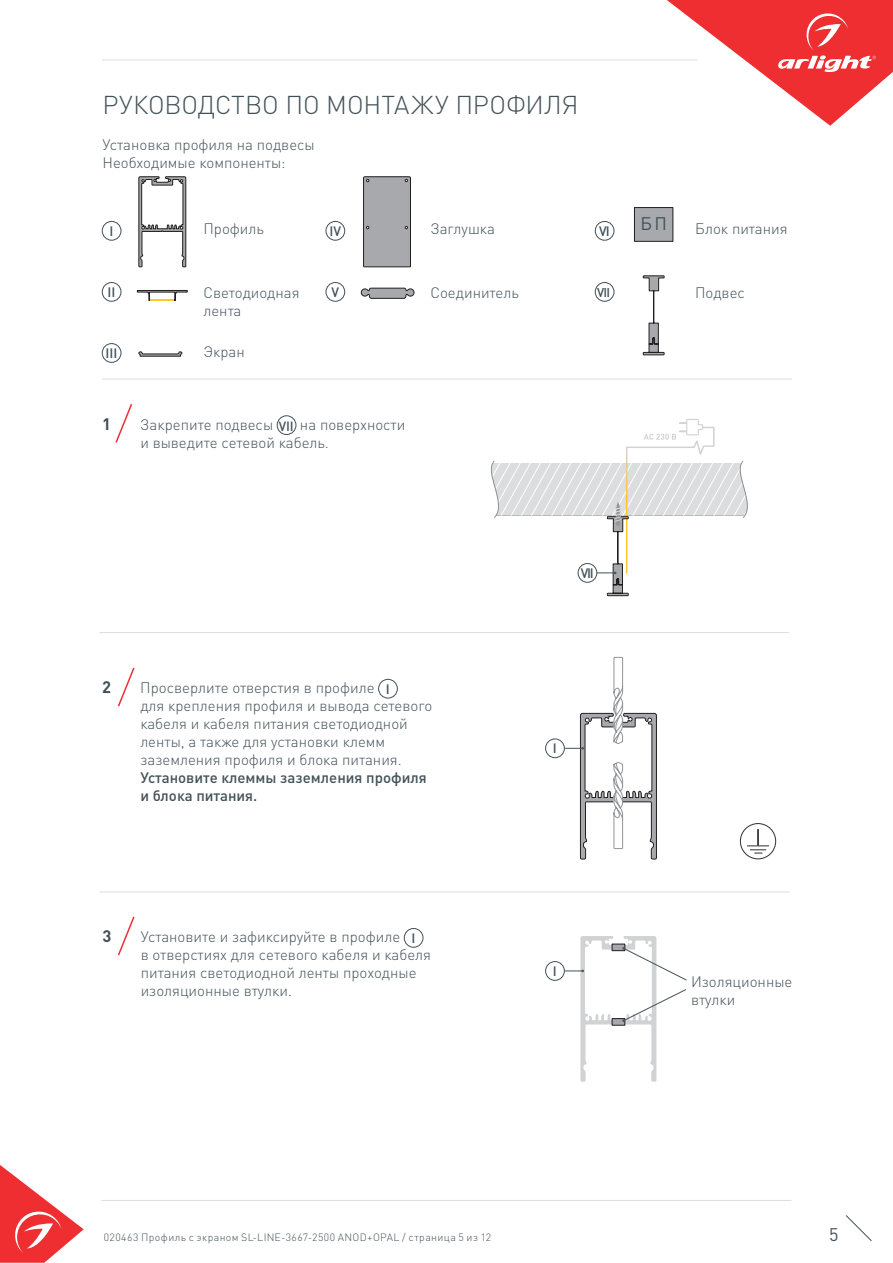
<style>
.page{position:relative;width:893px;height:1263px;background:#fff}
.page>*{position:absolute;margin:0;border:0;box-sizing:border-box;transform-origin:0 0}
.t1{font:300 25.5px "DIN Pro";letter-spacing:-.005em;color:#425159}
.t2{font:18px "DIN Pro";color:#425159}
.t3{font:700 16.5px "DIN Pro";color:#425159}
.t4{font:300 15px/18px "DIN Pro";color:#425159}
.t5{font:500 15px/18px "DIN Pro";color:#425159}
.t6{font:500 13.5px "DIN Pro";color:#425159}
.t7{font:500 12.6px "DIN Pro";color:#425159}
.t8{font:300 10.5px "DIN Pro";letter-spacing:.04em;color:#425159}
.s1{font-weight:500;font-size:13.2px}
.s2{font-weight:500;font-size:13.5px}
</style>
<div class="page">
<svg style="left:0;top:1165px;width:84px;height:98px"></svg>
<svg style="left:845px;top:1215px;width:27px;height:26px"></svg>
<svg style="left:667px;top:0;width:226px;height:126px"></svg>
<hr style="left:102px;top:60px;width:595px;height:1px;background:#dcdddf">
<hr style="left:102px;top:1200px;width:689px;height:1px;background:#dcdddf">
<hr style="left:102px;top:379px;width:690px;height:1px;background:#dcdddf">
<hr style="left:99px;top:632px;width:690px;height:1px;background:#dcdddf">
<hr style="left:99px;top:891px;width:690px;height:1px;background:#dcdddf">
<svg style="left:137px;top:290px;width:51px;height:11px"></svg>
<hr style="left:150px;top:299px;width:24px;height:2px;background:#fec626">
<div style="left:102px;top:221px;width:19px;height:19px;border:1px solid #425159;border-radius:50%"></div>
<div style="left:326px;top:221px;width:19px;height:19px;border:1px solid #425159;border-radius:50%"></div>
<div style="left:102px;top:343px;width:19px;height:19px;border:1px solid #425159;border-radius:50%"></div>
<div style="left:102px;top:282px;width:19px;height:19px;border:1px solid #425159;border-radius:50%"></div>
<div style="left:404px;top:928px;width:19px;height:19px;border:1px solid #425159;border-radius:50%"></div>
<div style="left:378px;top:679px;width:20px;height:19px;border:1px solid #425159;border-radius:50%"></div>
<svg style="left:117px;top:916px;width:18px;height:40px"></svg>
<svg style="left:117px;top:667px;width:18px;height:40px"></svg>
<div style="left:545px;top:739px;width:19px;height:19px;border:1px solid #425159;border-radius:50%"></div>
<div style="left:545px;top:961px;width:19px;height:19px;border:1px solid #425159;border-radius:50%"></div>
<div style="left:326px;top:282px;width:19px;height:19px;border:1px solid #425159;border-radius:50%"></div>
<div style="left:595px;top:221px;width:19px;height:19px;border:1px solid #425159;border-radius:50%"></div>
<div style="left:595px;top:282px;width:19px;height:19px;border:1px solid #425159;border-radius:50%"></div>
<svg style="left:361px;top:288px;width:54px;height:11px"></svg>
<svg style="left:138px;top:176px;width:48px;height:91px"></svg>
<svg style="left:363px;top:176px;width:48px;height:91px;background:#9fa0a4"></svg>
<svg style="left:138px;top:351px;width:44px;height:6px"></svg>
<div style="left:634px;top:208px;width:39px;height:33px;background:#a8a9ad"></div>
<div style="left:634px;top:207px;width:39px;height:35px;border:1px solid #231f20"></div>
<svg style="left:643px;top:275px;width:21px;height:80px"></svg>
<div style="left:277px;top:416px;width:19px;height:19px;border:1px solid #425159;border-radius:50%"></div>
<svg style="left:115px;top:404px;width:18px;height:39px"></svg>
<svg style="left:564px;top:657px;width:93px;height:202px"></svg>
<svg style="left:490px;top:419px;width:258px;height:177px"></svg>
<div style="left:740px;top:823px;width:36px;height:36px;border:1px solid #312f30;border-radius:50%"></div>
<svg style="left:747px;top:829px;width:22px;height:25px"></svg>
<svg style="left:564px;top:936px;width:123px;height:146px"></svg>
<h1 class="t1" style="left:103px;top:87px;width:477px">РУКОВОДСТВО ПО МОНТАЖУ ПРОФИЛЯ</h1>
<p class="t4" style="left:103px;top:134px;width:214px">Установка профиля на подвесы<br>Необходимые компоненты:</p>
<p class="t4" style="left:203px;top:219px;width:62px">Профиль</p>
<p class="t6" style="left:109px;top:222px;width:5px">I</p>
<p class="t6" style="left:329px;top:222px;width:13px">IV</p>
<p class="t4" style="left:430px;top:219px;width:66px">Заглушка</p>
<p class="t6" style="left:599px;top:222px;width:12px">VI</p>
<p class="t2" style="left:640px;top:211px;width:28px">БП</p>
<p class="t4" style="left:695px;top:219px;width:94px">Блок питания</p>
<p class="t6" style="left:107px;top:283px;width:9px">II</p>
<p class="t6" style="left:105px;top:344px;width:13px">III</p>
<p class="t4" style="left:203px;top:283px;width:98px">Cветодиодная лента</p>
<p class="t4" style="left:203px;top:342px;width:43px">Экран</p>
<p class="t6" style="left:331px;top:283px;width:9px">V</p>
<p class="t4" style="left:695px;top:283px;width:51px">Подвес</p>
<p class="t4" style="left:430px;top:283px;width:90px">Соединитель</p>
<p class="t7" style="left:597px;top:284px;width:15px">VII</p>
<p class="t3" style="left:102px;top:412px;width:10px">1</p>
<p class="t4" style="left:140px;top:415px;width:266px">Закрепите подвесы <span class="s1">VII</span> на поверхности и выведите сетевой кабель.</p>
<p class="t3" style="left:102px;top:676px;width:10px">2</p>
<p class="t4" style="left:140px;top:678px;width:293px">Просверлите отверстия в профиле <span class="s2">I<br></span>для крепления профиля и вывода сетевого кабеля и кабеля питания светодиодной ленты, а также для установки клемм заземления профиля и блока питания.</p>
<p class="t5" style="left:140px;top:768px;width:288px">Установите клеммы заземления профиля и блока питания.</p>
<p class="t3" style="left:102px;top:925px;width:10px">3</p>
<p class="t4" style="left:141px;top:927px;width:292px">Установите и зафиксируйте в профиле <span class="s2">I<br></span>в отверстиях для сетевого кабеля и кабеля питания светодиодной ленты проходные изоляционные втулки.</p>
<p class="t6" style="left:581px;top:564px;width:15px">VII</p>
<p class="t6" style="left:553px;top:739px;width:5px">I</p>
<p class="t6" style="left:553px;top:962px;width:5px">I</p>
<p class="t4" style="left:691px;top:972px;width:103px">Изоляционные втулки</p>
<p class="t8" style="left:104px;top:1230px;width:389px">020463 Профиль с экраном SL-LINE-3667-2500 ANOD+OPAL / страница 5 из 12</p>
<p class="t2" style="left:829px;top:1222px;width:11px">5</p>
</div>
